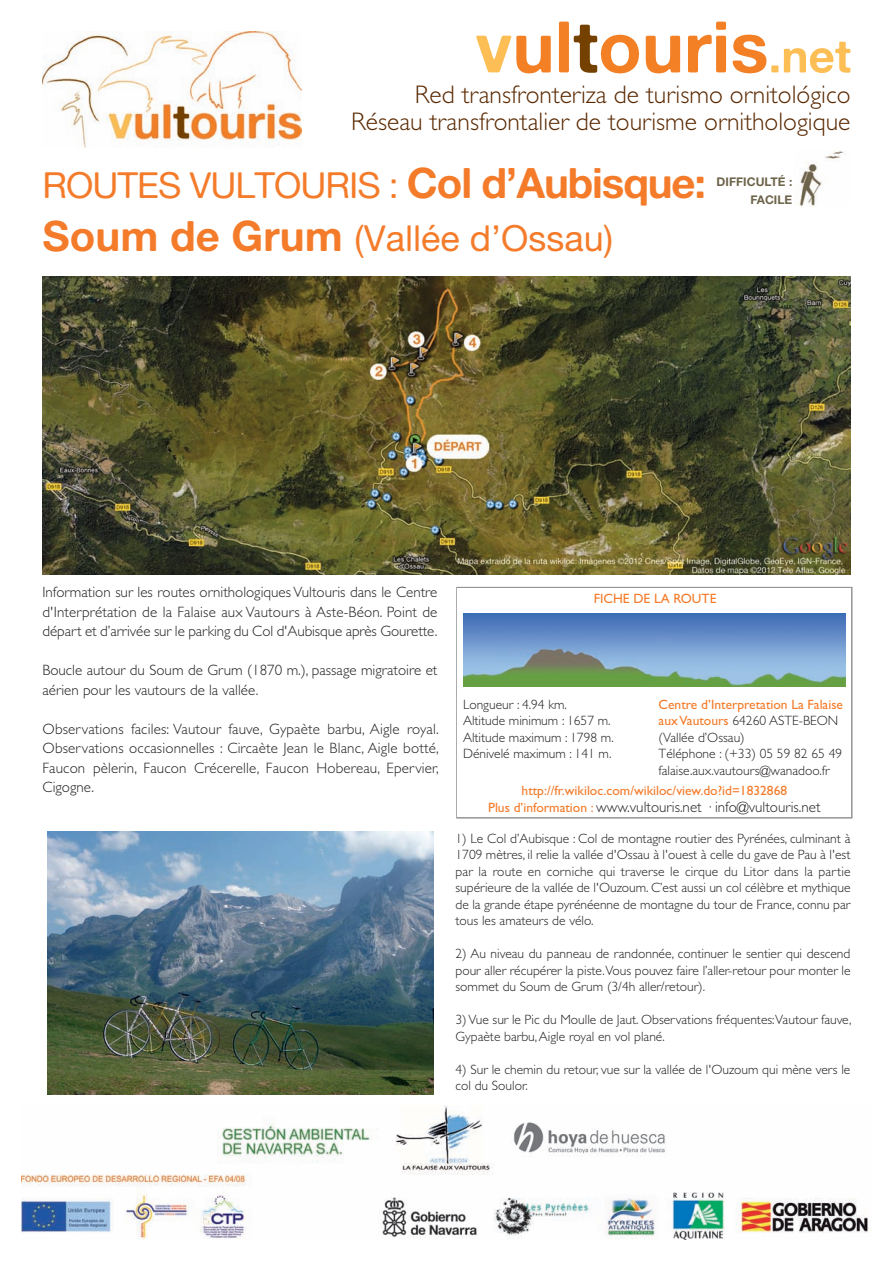
<style>
.page{position:relative;width:893px;height:1263px;background:#fff}
.page>*{position:absolute;margin:0;border:0;box-sizing:border-box;transform-origin:0 0}
.t1{font:36px/52.5px "Alte Haas Grotesk";letter-spacing:-.03em;color:#f47b2a}
.t2{font:300 25.5px/27px "Gill Sans";color:#592800;text-align:right}
.t3{font:300 15px/19.5px "Gill Sans";color:#231f20;text-align:justify}
.t4{font:300 13.5px/16.5px "Gill Sans";color:#231f20}
.t5{font:13.5px "Gill Sans";color:#f47b2a}
.t6{font:12px/17.2px "Alte Haas Grotesk.Bold";color:#6e644c;text-align:right}
.s1{font-family:"Alte Haas Grotesk.Bold";font-size:42px}
.s2{font-weight:400;color:#f47b2a}
.s3{font-weight:400;font-size:13.5px;color:#f47b2a}
</style>
<div class="page">
<svg style="left:456px;top:587px;width:396px;height:232px;background:#aeb0b2"></svg>
<div style="left:458px;top:588px;width:393px;height:229px;background:#fff"></div>
<img style="left:21px;top:1106px;width:848px;height:133px">
<img style="left:43px;top:276px;width:807px;height:298px">
<div style="left:463px;top:613px;width:383px;height:77px;background:linear-gradient(to right,#fff,#fff)"></div>
<img style="left:463px;top:613px;width:383px;height:73px">
<img style="left:43px;top:32px;width:259px;height:116px">
<svg style="left:476px;top:36px;width:75px;height:37px"></svg>
<svg style="left:559px;top:22px;width:80px;height:51px"></svg>
<svg style="left:646px;top:36px;width:34px;height:37px"></svg>
<svg style="left:688px;top:22px;width:38px;height:50px"></svg>
<svg style="left:733px;top:35px;width:45px;height:38px"></svg>
<svg style="left:784px;top:42px;width:66px;height:31px"></svg>
<img style="left:796px;top:151px;width:48px;height:55px">
<img style="left:47px;top:831px;width:387px;height:264px">
<h2 class="t2" style="left:351px;top:80px;width:501px">Red transfronteriza de turismo ornitológico<br>Réseau transfrontalier de tourisme ornithologique</h2>
<h1 class="t1" style="left:43px;top:159px;width:665px">ROUTES VULTOURIS : <span class="s1">Col d’Aubisque:<br>Soum de Grum</span> (Vallée d’Ossau)</h1>
<p class="t6" style="left:717px;top:173px;width:77px">DIFFICULTÉ :<br>FACILE</p>
<p class="t3" style="left:43px;top:582px;width:396px">Information sur les routes ornithologiques Vultouris dans le Centre d'Interprétation de la Falaise aux Vautours à Aste-Béon. Point de départ et d’arrivée sur le parking du Col d'Aubisque après Gourette.</p>
<p class="t3" style="left:43px;top:660px;width:396px">Boucle autour du Soum de Grum (1870 m.), passage migratoire et aérien pour les vautours de la vallée.</p>
<p class="t3" style="left:43px;top:719px;width:398px">Observations faciles: Vautour fauve, Gypaète barbu, Aigle royal.<br>Observations occasionnelles : Circaète Jean le Blanc, Aigle botté, Faucon pèlerin, Faucon Crécerelle, Faucon Hobereau, Epervier, Cigogne.</p>
<p class="t5" style="left:594px;top:590px;width:124px">FICHE DE LA ROUTE</p>
<p class="t4" style="left:463px;top:696px;width:152px">Longueur : 4.94 km.<br>Altitude minimum : 1657 m.<br>Altitude maximum : 1798 m.<br>Dénivelé maximum : 141 m.</p>
<p class="t4" style="left:659px;top:696px;width:186px"><span class="s2">Centre d’Interpretation La Falaise auxVautours</span> 64260 ASTE-BEON (Vallée d’Ossau)<br>Téléphone : (+33) 05 59 82 65 49 falaise.aux.vautours@wanadoo.fr</p>
<p class="t5" style="left:522px;top:782px;width:267px">http://fr.wikiloc.com/wikiloc/view.do?id=1832868</p>
<p class="t3" style="left:488px;top:797px;width:334px"><span class="s3">Plus d’information :</span> www.vultouris.net · info@vultouris.net</p>
<p class="t4" style="left:455px;top:830px;width:396px;text-align:justify">1) Le Col d’Aubisque : Col de montagne routier des Pyrénées, culminant à 1709 mètres, il relie la vallée d'Ossau à l'ouest à celle du gave de Pau à l'est par la route en corniche qui traverse le cirque du Litor dans la partie supérieure de la vallée de l'Ouzoum. C’est aussi un col célèbre et mythique de la grande étape pyrénéenne de montagne du tour de France, connu par tous les amateurs de vélo.</p>
<p class="t4" style="left:455px;top:945px;width:396px;text-align:justify">2) Au niveau du panneau de randonnée, continuer le sentier qui descend pour aller récupérer la piste.Vous pouvez faire l’aller-retour pour monter le sommet du Soum de Grum (3/4h aller/retour).</p>
<p class="t4" style="left:455px;top:1011px;width:398px">3)Vue sur le Pic du Moulle de Jaut. Observations fréquentes:Vautour fauve,<br>Gypaète barbu,Aigle royal en vol plané.</p>
<p class="t4" style="left:455px;top:1061px;width:396px">4) Sur le chemin du retour, vue sur la vallée de l'Ouzoum qui mène vers le col du Soulor.</p>
</div>
